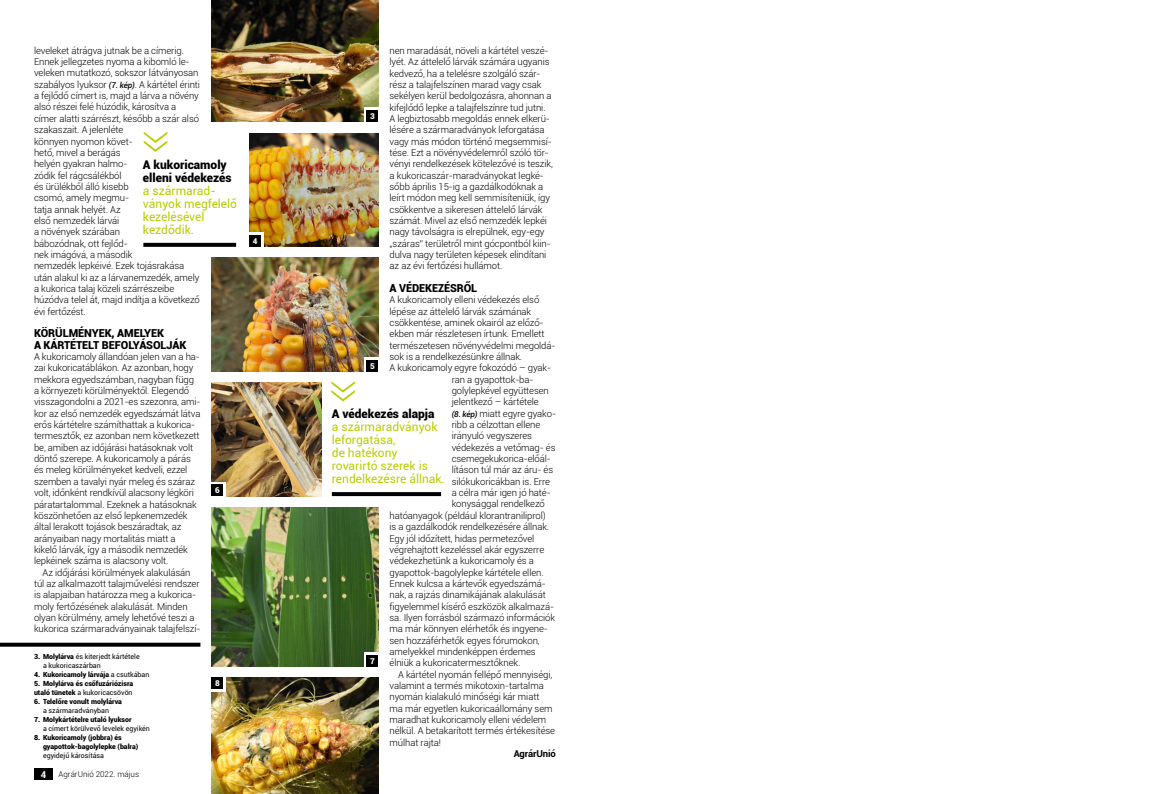
<style>
.page{position:relative;width:1163px;height:794px;background:#fff}
.page>*{position:absolute;margin:0;border:0;box-sizing:border-box;transform-origin:0 0}
.t1{font:12px/13px "Roboto";color:#b9cd00}
.t2{font:900 12px/13px "Roboto";color:#000}
.t3{font:900 11px/11.3px "Roboto";letter-spacing:-.01em;color:#000}
.t4{font:300 9.5px/11.3px "Roboto";letter-spacing:-.01em;color:#000}
.t5{font:700 9.5px "Roboto";letter-spacing:-.01em;color:#000}
.t6{font:700 9.5px "Roboto";color:#fff}
.t7{font:300 8px "Roboto";color:#000}
.t8{font:900 8px "Roboto";color:#fff}
.t9{font:900 7px/9px "Roboto";color:#000}
.t10{font:7px/9px "Roboto";color:#000}
.s1{font-weight:500;font-style:italic;font-size:8px}
.s2{font-weight:900}
.s3{font-weight:400}
</style>
<div class="page">
<img style="left:212px;top:383px;width:109px;height:113px">
<svg style="left:211px;top:482px;width:15px;height:14px"></svg>
<img style="left:212px;top:258px;width:166px;height:113px">
<svg style="left:364px;top:357px;width:14px;height:14px"></svg>
<img style="left:249px;top:133px;width:129px;height:113px">
<div style="left:249px;top:232px;width:14px;height:15px;background:#fff"></div>
<img style="left:212px;top:0;width:166px;height:122px">
<svg style="left:364px;top:108px;width:14px;height:14px"></svg>
<div style="left:34px;top:768px;width:19px;height:11px;background:#000"></div>
<img style="left:212px;top:507px;width:166px;height:159px">
<img style="left:212px;top:677px;width:166px;height:117px">
<svg style="left:143px;top:243px;width:93px;height:4px"></svg>
<svg style="left:0;top:642px;width:200px;height:4px"></svg>
<svg style="left:332px;top:492px;width:109px;height:4px"></svg>
<svg style="left:144px;top:132px;width:23px;height:20px"></svg>
<svg style="left:331px;top:381px;width:24px;height:20px"></svg>
<div style="left:212px;top:485px;width:11px;height:11px;background:#000"></div>
<div style="left:249px;top:235px;width:12px;height:11px;background:#000"></div>
<div style="left:367px;top:360px;width:11px;height:11px;background:#000"></div>
<div style="left:367px;top:110px;width:11px;height:12px;background:#000"></div>
<svg style="left:364px;top:652px;width:14px;height:14px"></svg>
<div style="left:211px;top:677px;width:14px;height:14px;background:#fff"></div>
<div style="left:367px;top:655px;width:11px;height:11px;background:#000"></div>
<div style="left:212px;top:677px;width:11px;height:12px;background:#000"></div>
<p class="t4" style="left:34px;top:44px;width:167px">leveleket átrágva jutnak be a címerig.<br>Ennek jellegzetes nyoma a kibomló le&shy;veleken mutatkozó, sokszor látványosan szabályos lyuksor <span class="s1">(7. kép)</span>. A kártétel érinti a fejlődő címert is, majd a lárva a növény alsó részei felé húzódik, károsítva a címer alatti szárrészt, később a szár alsó szakaszait. A jelenléte<br>könnyen nyomon követ-<br>hető, mivel a berágás<br>helyén gyakran halmo-<br>zódik fel rágcsálékból<br>és ürülékből álló kisebb<br>csomó, amely megmu-<br>tatja annak helyét. Az<br>első nemzedék lárvái<br>a növények szárában<br>bábozódnak, ott fejlőd-<br>nek imágóvá, a második<br>nemzedék lepkéivé. Ezek tojásrakása után alakul ki az a lárvanemzedék, amely a kukorica talaj közeli szárrészeibe húzódva telel át, majd indítja a következő évi fertőzést.</p>
<p class="t3" style="left:34px;top:327px;width:154px">KÖRÜLMÉNYEK, AMELYEK<br>A KÁRTÉTELT BEFOLYÁSOLJÁK</p>
<p class="t4" style="left:34px;top:351px;width:168px">A kukoricamoly állandóan jelen van a ha&shy;zai kukoricatáblákon. Az azonban, hogy mekkora egyedszámban, nagyban függ a környezeti körülményektől. Elegendő visszagondolni a 2021-es szezonra, ami&shy;kor az első nemzedék egyedszámát látva erős kártételre számíthattak a kukorica&shy;termesztők, ez azonban nem következett be, amiben az időjárási hatásoknak volt döntő szerepe. A kukoricamoly a párás és meleg körülményeket kedveli, ezzel szemben a tavalyi nyár meleg és száraz volt, időnként rendkívül alacsony légköri páratartalommal. Ezeknek a hatásoknak köszönhetően az első lepkenemzedék által lerakott tojások beszáradtak, az arányaiban nagy mortalitás miatt a kikelő lárvák, így a második nemzedék lepkéinek száma is alacsony volt.</p>
<p class="t4" style="left:34px;top:566px;width:168px;text-indent:9px">Az időjárási körülmények alakulásán túl az alkalmazott talajművelési rendszer is alapjaiban határozza meg a kukorica&shy;moly fertőzésének alakulását. Minden olyan körülmény, amely lehetővé teszi a kukorica szármaradványainak talajfelszí-</p>
<p class="t2" style="left:143px;top:157px;width:90px">A kukoricamoly elleni védekezés</p>
<p class="t1" style="left:143px;top:183px;width:96px">a szármarad&shy;ványok megfelelő kezelésével kezdődik.</p>
<p class="t8" style="left:215px;top:485px;width:6px">6</p>
<p class="t10" style="left:43px;top:651px;width:98px;text-indent:-9px"><span class="s2">3. Molylárva</span> és kiterjedt kártétele a kukoricaszárban</p>
<p class="t9" style="left:34px;top:669px;width:117px">4. Kukoricamoly lárvája <span class="s3">a csutkában</span></p>
<p class="t9" style="left:34px;top:678px;width:101px">5. Molylárva és csőfuzáriózisra utaló tünetek <span class="s3">a kukoricacsövön</span></p>
<p class="t9" style="left:34px;top:696px;width:89px">6. Telelőre vonult molylárva</p>
<p class="t10" style="left:43px;top:705px;width:67px">a szármaradványban</p>
<p class="t9" style="left:34px;top:714px;width:99px">7. Molykártételre utaló lyuksor</p>
<p class="t10" style="left:43px;top:723px;width:108px">a címert körülvevő levelek egyikén</p>
<p class="t9" style="left:43px;top:732px;width:97px;text-indent:-9px">8. Kukoricamoly (jobbra) és gyapottok-bagolylepke (balra)</p>
<p class="t10" style="left:43px;top:750px;width:63px">egyidejű károsítása</p>
<p class="t6" style="left:41px;top:767px;width:7px">4</p>
<p class="t7" style="left:59px;top:768px;width:82px">AgrárUnió 2022. május</p>
<p class="t8" style="left:215px;top:677px;width:6px">8</p>
<p class="t8" style="left:253px;top:235px;width:6px">4</p>
<p class="t4" style="left:389px;top:44px;width:165px">nen maradását, növeli a kártétel veszé&shy;lyét. Az áttelelő lárvák számára ugyanis kedvező, ha a telelésre szolgáló szár&shy;rész a talajfelszínen marad vagy csak sekélyen kerül bedolgozásra, ahonnan a kifejlődő lepke a talajfelszínre tud jutni.<br>A legbiztosabb megoldás ennek elkerü&shy;lésére a szármaradványok leforgatása vagy más módon történő megsemmisí&shy;tése. Ezt a növényvédelemről szóló tör&shy;vényi rendelkezések kötelezővé is teszik, a kukoricaszár-maradványokat legké&shy;sőbb április 15-ig a gazdálkodóknak a leírt módon meg kell semmisíteniük, így csökkentve a sikeresen áttelelő lárvák számát. Mivel az első nemzedék lepkéi nagy távolságra is elrepülnek, egy-egy „száras” területről mint gócpontból kiin&shy;dulva nagy területen képesek elindítani az az évi fertőzési hullámot.</p>
<p class="t3" style="left:389px;top:282px;width:89px">A VÉDEKEZÉSRŐL</p>
<p class="t4" style="left:389px;top:294px;width:151px">A kukoricamoly elleni védekezés első</p>
<p class="t4" style="left:389px;top:305px;width:143px">lépése az áttelelő lárvák számának</p>
<p class="t4" style="left:389px;top:317px;width:155px">csökkentése, aminek okairól az előző-</p>
<p class="t4" style="left:389px;top:328px;width:156px">ekben már részletesen írtunk. Emellett</p>
<p class="t4" style="left:389px;top:339px;width:167px">természetesen növényvédelmi megoldá-</p>
<p class="t4" style="left:389px;top:351px;width:134px">sok is a rendelkezésünkre állnak.</p>
<p class="t4" style="left:389px;top:362px;width:163px">A kukoricamoly egyre fokozódó – gyak-</p>
<p class="t4" style="left:451px;top:373px;width:83px">ran a gyapottok-ba-</p>
<p class="t4" style="left:451px;top:385px;width:99px">golylepkével együttesen</p>
<p class="t4" style="left:451px;top:396px;width:89px">jelentkező – kártétele</p>
<p class="t4" style="left:451px;top:407px;width:106px"><span class="s1">(8. kép)</span> miatt egyre gyako-</p>
<p class="t4" style="left:451px;top:419px;width:90px">ribb a célzottan ellene</p>
<p class="t4" style="left:451px;top:430px;width:82px">irányuló vegyszeres</p>
<p class="t4" style="left:451px;top:441px;width:105px">védekezés a vetőmag- és</p>
<p class="t4" style="left:451px;top:453px;width:101px">csemegekukorica-előál-</p>
<p class="t4" style="left:451px;top:464px;width:103px">lításon túl már az áru- és</p>
<p class="t4" style="left:451px;top:475px;width:100px">silókukoricákban is. Erre</p>
<p class="t4" style="left:451px;top:487px;width:100px">a célra már igen jó haté-</p>
<p class="t4" style="left:451px;top:498px;width:95px">konysággal rendelkező</p>
<p class="t4" style="left:389px;top:509px;width:158px">hatóanyagok (például klorantraniliprol)</p>
<p class="t4" style="left:389px;top:521px;width:161px">is a gazdálkodók rendelkezésére állnak.</p>
<p class="t4" style="left:389px;top:532px;width:146px">Egy jól időzített, hidas permetezővel</p>
<p class="t4" style="left:389px;top:543px;width:156px">végrehajtott kezeléssel akár egyszerre</p>
<p class="t4" style="left:389px;top:555px;width:146px">védekezhetünk a kukoricamoly és a</p>
<p class="t4" style="left:389px;top:566px;width:156px">gyapottok-bagolylepke kártétele ellen.</p>
<p class="t4" style="left:389px;top:577px;width:158px">Ennek kulcsa a kártevők egyedszámá-</p>
<p class="t4" style="left:389px;top:589px;width:158px">nak, a rajzás dinamikájának alakulását</p>
<p class="t4" style="left:389px;top:600px;width:166px">figyelemmel kísérő eszközök alkalmazá-</p>
<p class="t4" style="left:389px;top:611px;width:167px">sa. Ilyen forrásból származó információk</p>
<p class="t4" style="left:389px;top:623px;width:160px">ma már könnyen elérhetők és ingyene-</p>
<p class="t4" style="left:389px;top:634px;width:152px">sen hozzáférhetők egyes fórumokon,</p>
<p class="t4" style="left:389px;top:645px;width:148px">amelyekkel mindenképpen érdemes</p>
<p class="t4" style="left:389px;top:657px;width:132px">élniük a kukoricatermesztőknek.</p>
<p class="t4" style="left:398px;top:668px;width:156px">A kártétel nyomán fellépő mennyiségi,</p>
<p class="t4" style="left:389px;top:679px;width:156px">valamint a termés mikotoxin-tartalma</p>
<p class="t4" style="left:389px;top:691px;width:151px">nyomán kialakuló minőségi kár miatt</p>
<p class="t4" style="left:389px;top:702px;width:164px">ma már egyetlen kukoricaállomány sem</p>
<p class="t4" style="left:389px;top:713px;width:158px">maradhat kukoricamoly elleni védelem</p>
<p class="t4" style="left:389px;top:725px;width:167px">nélkül. A betakarított termés értékesítése</p>
<p class="t4" style="left:389px;top:736px;width:53px">múlhat rajta!</p>
<p class="t5" style="left:513px;top:747px;width:44px">AgrárUnió</p>
<p class="t8" style="left:370px;top:111px;width:6px">3</p>
<p class="t8" style="left:370px;top:360px;width:6px">5</p>
<p class="t2" style="left:332px;top:406px;width:104px">A védekezés alapja</p>
<p class="t1" style="left:332px;top:419px;width:114px">a szármaradványok leforgatása,<br>de hatékony rovarirtó szerek is rendelkezésre állnak.</p>
<p class="t8" style="left:370px;top:655px;width:6px">7</p>
</div>
